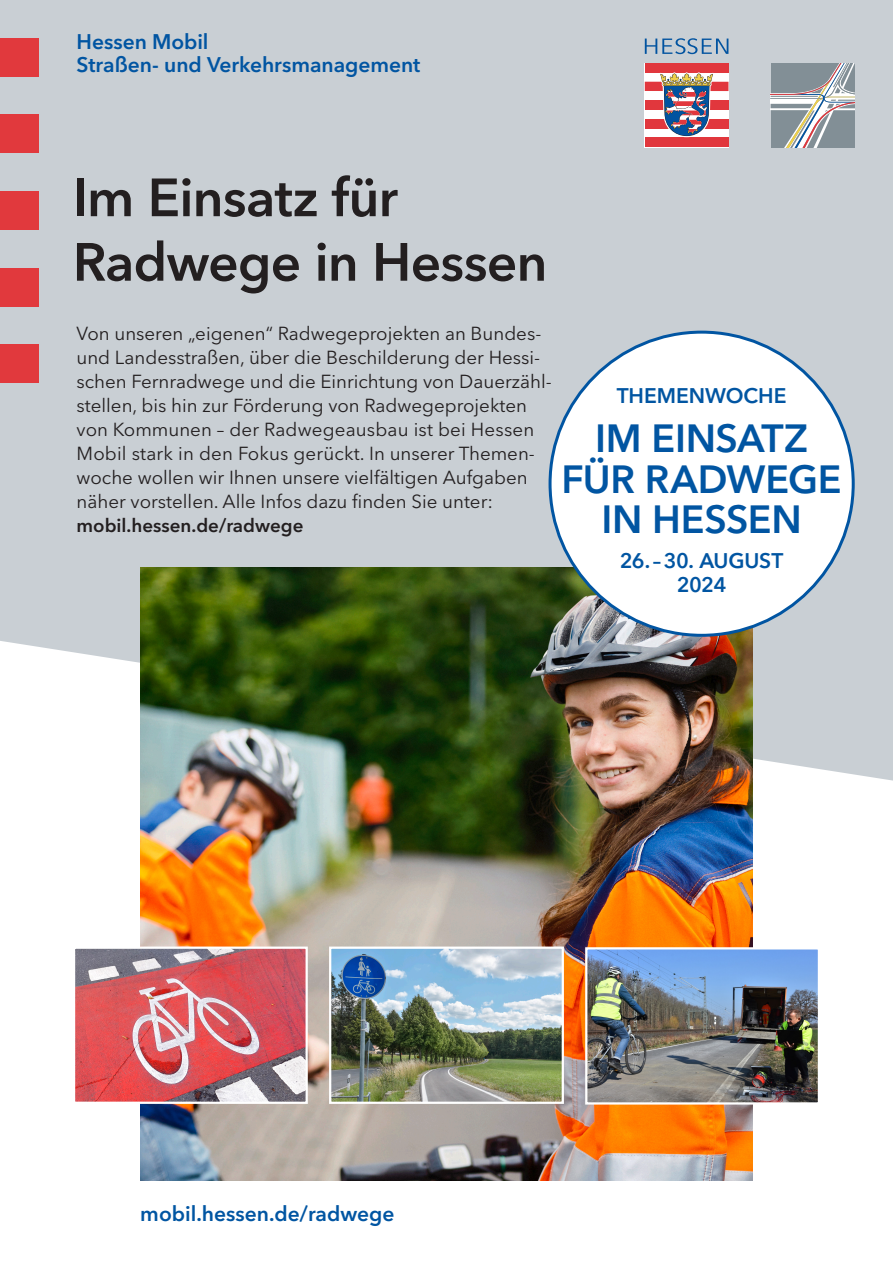
<style>
.page{position:relative;width:893px;height:1263px;background:#fff}
.page>*{position:absolute;margin:0;border:0;box-sizing:border-box;transform-origin:0 0}
.t1{font:600 53.25px/64.5px "Avenir Next LT Pro";letter-spacing:-.015em;color:#231f20}
.t2{font:600 39px/40.5px "Avenir Next LT Pro";letter-spacing:-.01em;color:#0155a2;text-align:center}
.t3{font:600 21px/24px "Avenir Next LT Pro";letter-spacing:-.005em;color:#0155a2;text-align:center}
.t4{font:18.75px/24px "Avenir Next LT Pro";color:#231f20}
.t5{font:600 18.75px "Avenir Next LT Pro";color:#231f20}
</style>
<div class="page">
<div style="left:0;top:0;width:893px;height:780px;background:#c9cfd4"></div>
<div style="left:0;top:38px;width:38px;height:39px;background:#e1393d"></div>
<div style="left:0;top:115px;width:38px;height:38px;background:#e1393d"></div>
<div style="left:0;top:191px;width:38px;height:39px;background:#e1393d"></div>
<div style="left:0;top:268px;width:38px;height:38px;background:#e1393d"></div>
<div style="left:0;top:344px;width:38px;height:39px;background:#e1393d"></div>
<div style="left:645px;top:67px;width:83px;height:72px;background:#fff"></div>
<div style="left:645px;top:63px;width:83px;height:9px;background:#e1373d"></div>
<div style="left:645px;top:82px;width:83px;height:9px;background:#e1373d"></div>
<div style="left:645px;top:100px;width:83px;height:10px;background:#e1373d"></div>
<div style="left:645px;top:119px;width:83px;height:9px;background:#e1373d"></div>
<div style="left:645px;top:137px;width:83px;height:10px;background:#e1373d"></div>
<svg style="left:659px;top:72px;width:55px;height:65px"></svg>
<svg style="left:645px;top:38px;width:83px;height:16px"></svg>
<svg style="left:771px;top:63px;width:84px;height:84px;background:#a0a6aa"></svg>
<img style="left:140px;top:568px;width:613px;height:612px">
<img style="left:76px;top:949px;width:229px;height:152px">
<div style="left:73px;top:946px;width:235px;height:158px;border:2px solid #fff"></div>
<img style="left:588px;top:950px;width:229px;height:151px">
<div style="left:585px;top:947px;width:235px;height:157px;border:2px solid #fff"></div>
<img style="left:332px;top:949px;width:229px;height:152px">
<div style="left:329px;top:946px;width:235px;height:158px;border:2px solid #fff"></div>
<div style="left:550px;top:332px;width:303px;height:303px;background:#fff;border-radius:50%"></div>
<p class="t3" style="left:77px;top:30px;width:134px">Hessen Mobil</p>
<p class="t3" style="left:77px;top:52px;width:345px">Straßen- und Verkehrsmanagement</p>
<p class="t1" style="left:73px;top:165px;width:476px">Im Einsatz für<br>Radwege in Hessen</p>
<p class="t4" style="left:77px;top:321px;width:477px">Von unseren „eigenen“ Radwegeprojekten an Bundes&shy;und Landesstraßen, über die Beschilderung der Hessi&shy;schen Fernradwege und die Einrichtung von Dauerzähl&shy;stellen, bis hin zur Förderung von Radwegeprojekten von Kommunen – der Radwegeausbau ist bei Hessen Mobil stark in den Fokus gerückt. In unserer Themen&shy;woche wollen wir Ihnen unsere vielfältigen Aufgaben</p>
<p class="t4" style="left:77px;top:489px;width:418px">näher vorstellen. Alle Infos dazu finden Sie unter:</p>
<p class="t5" style="left:77px;top:514px;width:229px">mobil.hessen.de/radwege</p>
<p class="t3" style="left:617px;top:384px;width:171px">THEMENWOCHE</p>
<p class="t2" style="left:562px;top:418px;width:281px">IM EINSATZ<br>FÜR RADWEGE<br>IN HESSEN</p>
<p class="t3" style="left:620px;top:548px;width:165px">26. –30. AUGUST<br>2024</p>
<p class="t3" style="left:140px;top:1201px;width:256px">mobil.hessen.de/radwege</p>
</div>
